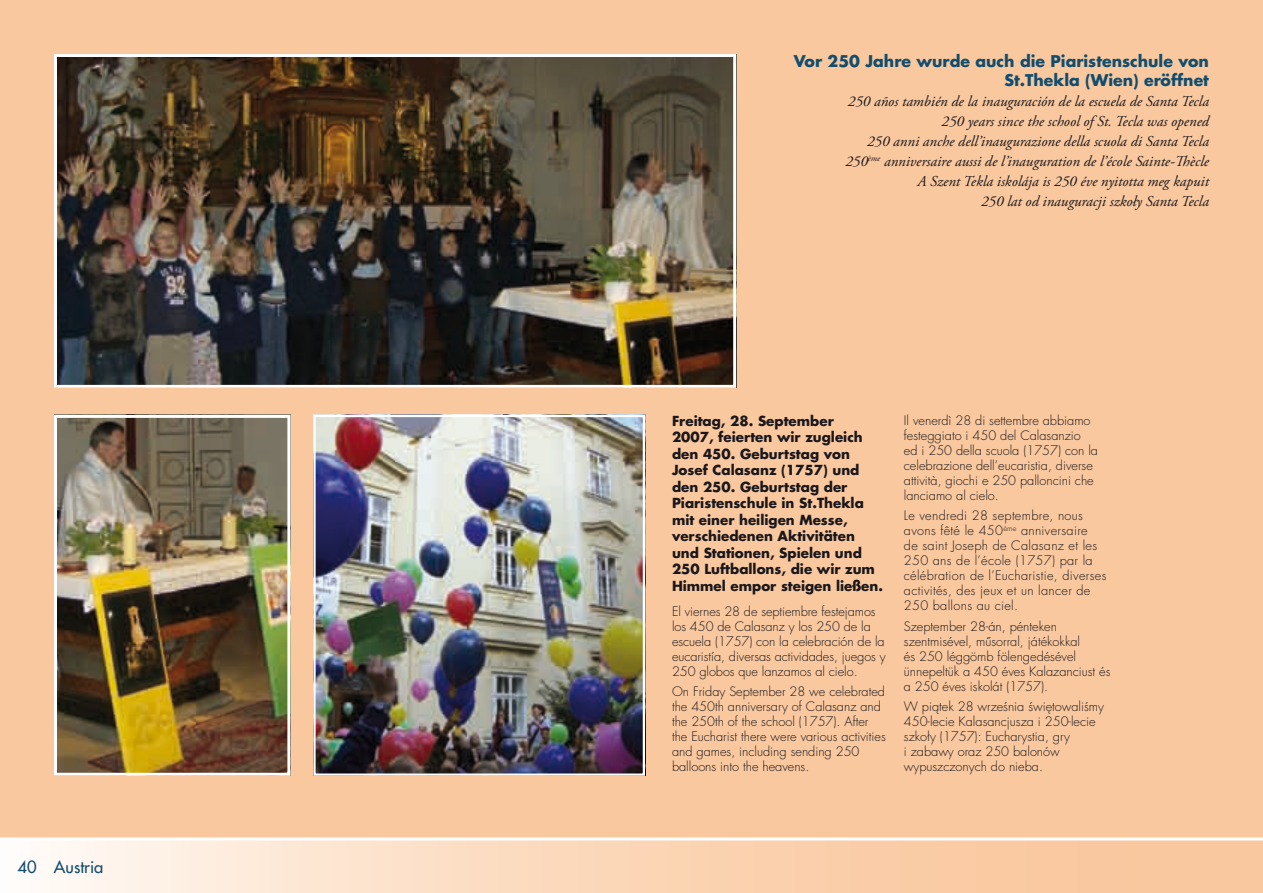
<style>
.page{position:relative;width:1263px;height:893px;background:#f9c89e}
.page>*{position:absolute;margin:0;border:0;box-sizing:border-box;transform-origin:0 0}
.t1{font:500 16.5px "Futura CE";color:#114d6e}
.t2{font:700 15.75px/18.9px "Futura CE";color:#114d6e;text-align:right}
.t3{font:italic 15px/20px "Adobe Garamond Pro";color:#1a171c;text-align:right}
.t4{font:700 13.5px/16.5px "Futura CE";color:#1a171c}
.t5{font:300 12.75px/15px "Futura CE";color:#1a171c}
.t6{font:300 12.75px/15px "Futura CE";letter-spacing:.025em;color:#1a171c}
</style>
<div class="page">
<div style="left:0;top:840px;width:1262px;height:53px;background:linear-gradient(to right,#fff5ec,#f9bf8f)"></div>
<img style="left:58px;top:419px;width:228px;height:353px">
<div style="left:54px;top:415px;width:236px;height:361px;border:3px solid #fff"></div>
<img style="left:58px;top:58px;width:674px;height:326px">
<div style="left:54px;top:54px;width:682px;height:334px;border:3px solid #fff"></div>
<img style="left:316px;top:418px;width:326px;height:355px">
<div style="left:313px;top:415px;width:332px;height:361px;border:2px solid #fff"></div>
<hr style="left:0;top:837px;width:1263px;height:3px;background:#fff">
<p class="t1" style="left:17px;top:855px;width:87px">40 Austria</p>
<p class="t2" style="left:794px;top:51px;width:417px">Vor 250 Jahre wurde auch die Piaristenschule von<br>St.Thekla (Wien) eröffnet</p>
<p class="t3" style="left:845px;top:91px;width:365px">250 años también de la inauguración de la escuela de Santa Tecla 250 years since the school of St. Tecla was opened<br>250 anni anche dell’inaugurazione della scuola di Santa Tecla 250<sup>ème</sup> anniversaire aussi de l’inauguration de l’école Sainte-Thècle A Szent Tekla iskolája is 250 éve nyitotta meg kapuit<br>250 lat od inauguracji szkoły Santa Tecla</p>
<p class="t4" style="left:672px;top:412px;width:213px">Freitag, 28. September<br>2007, feierten wir zugleich den 450. Geburtstag von<br>Josef Calasanz (1757) und den 250. Geburtstag der<br>Piaristenschule in St.Thekla mit einer heiligen Messe, verschiedenen Aktivitäten und Stationen, Spielen und<br>250 Luftballons, die wir zum<br>Himmel empor steigen ließen.</p>
<p class="t5" style="left:672px;top:604px;width:215px">El viernes 28 de septiembre festejamos los 450 de Calasanz y los 250 de la escuela (1757) con la celebración de la eucaristía, diversas actividades, juegos y 250 globos que lanzamos al cielo.</p>
<p class="t5" style="left:672px;top:684px;width:215px">On Friday September 28 we celebrated the 450th anniversary of Calasanz and the 250th of the school (1757). After the Eucharist there were various activities and games, including sending 250 balloons into the heavens.</p>
<p class="t5" style="left:904px;top:413px;width:196px">Il venerdì 28 di settembre abbiamo festeggiato i 450 del Calasanzio<br>ed i 250 della scuola (1757) con la celebrazione dell’eucaristia, diverse attività, giochi e 250 palloncini che lanciamo al cielo.</p>
<p class="t6" style="left:904px;top:508px;width:204px">Le vendredi 28 septembre, nous avons fêté le 450<sup>ème</sup> anniversaire<br>de saint Joseph de Calasanz et les<br>250 ans de l’école (1757) par la célébration de l’Eucharistie, diverses activités, des jeux et un lancer de<br>250 ballons au ciel.</p>
<p class="t5" style="left:904px;top:619px;width:208px">Szeptember 28-án, pénteken szentmisével, műsorral, játékokkal<br>és 250 léggömb fölengedésével ünnepeltük a 450 éves Kalazanciust és a 250 éves iskolát (1757).</p>
<p class="t5" style="left:904px;top:699px;width:202px">W piątek 28 września świętowaliśmy<br>450-lecie Kalasancjusza i 250-lecie szkoły (1757): Eucharystia, gry<br>i zabawy oraz 250 balonów wypuszczonych do nieba.</p>
</div>
